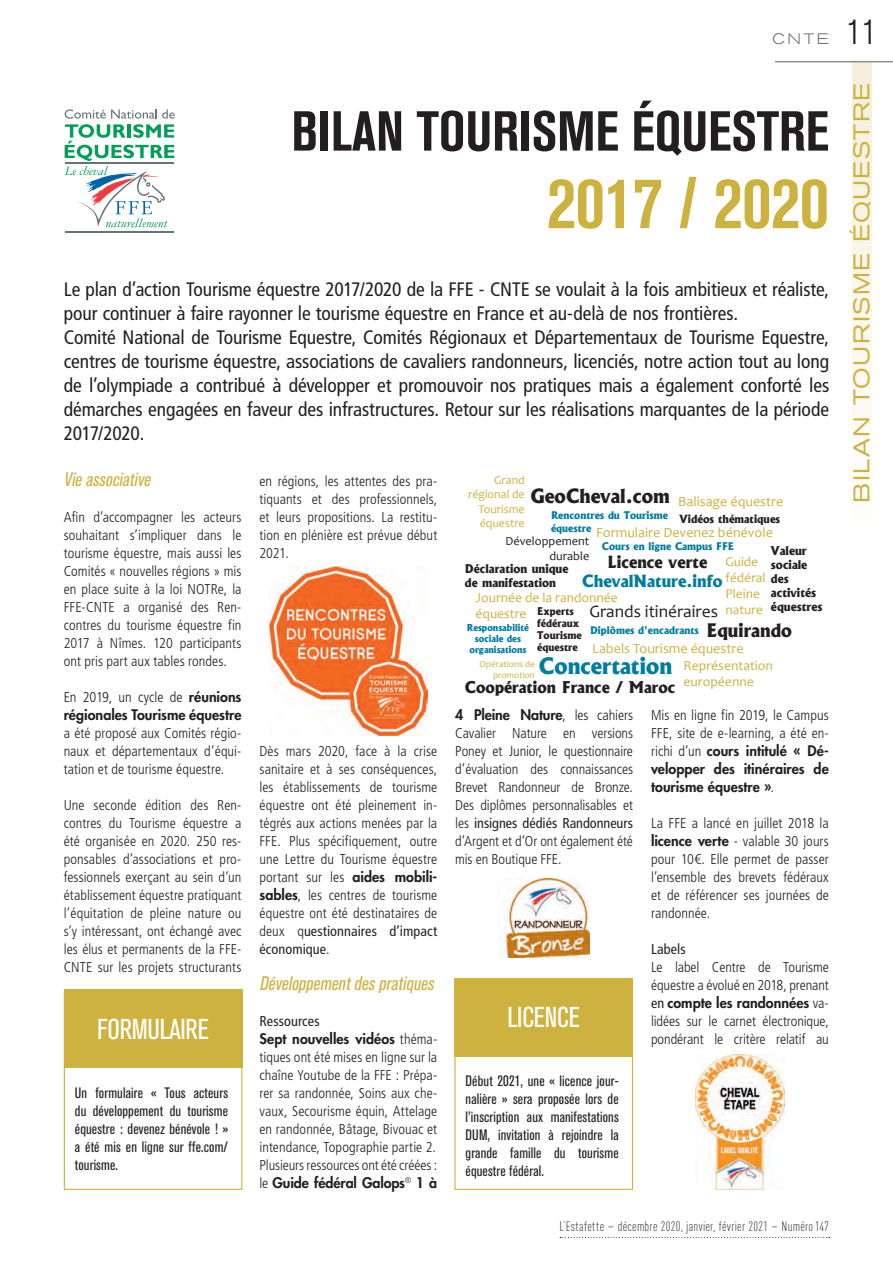
<style>
.page{position:relative;width:893px;height:1263px;background:#fff}
.page>*{position:absolute;margin:0;border:0;box-sizing:border-box;transform-origin:0 0}
.t1{font:72.75px "Akzidenz Grotesk BQ Bd Cnd Alt";color:#cdb23f}
.t2{font:55.65px "Akzidenz Grotesk BQ Bd Cnd Alt";color:#231f20}
.t3{font:300 34.5px "Akzidenz Grotesk BQ";color:#231f20}
.t4{font:condensed 28.5px "Akzidenz Grotesk BQ";letter-spacing:-.01em;color:#fff}
.t5{font:expanded 22.5px "Akzidenz Grotesk BQ";letter-spacing:.065em;color:#cdb23f}
.t6{font:800 21.75px "Albertus";color:#007c9d}
.t7{font:condensed 19.5px/24px "Frutiger LT Std";letter-spacing:-.005em;color:#231f20}
.t8{font:italic condensed 19.5px "Akzidenz Grotesk BQ";color:#cdb23f}
.t9{font:800 18.75px "Albertus";color:#231f20}
.t10{font:800 17.85px "Albertus";color:#231f20}
.t11{font:17.4px "Candara";color:#231f20}
.t12{font:800 16.2px "Albertus";color:#007c9d}
.t13{font:800 16.05px "Albertus";color:#231f20}
.t14{font:800 15.6px "Albertus";color:#231f20}
.t15{font:condensed 15px/18px "Akzidenz Grotesk BQ";letter-spacing:.01em;color:#231f20;text-align:justify}
.t16{font:300 expanded 15px "Akzidenz Grotesk BQ";color:#6c6765}
.t17{font:300 condensed 14.25px/18px "Frutiger LT Std";color:#231f20;text-align:justify}
.t18{font:800 14.25px/18px "Futura Std";color:#231f20;text-align:justify}
.t19{font:condensed 14.25px "Frutiger LT Std";letter-spacing:.005em;color:#231f20}
.t20{font:14.1px "Candara";color:#cdb23f}
.t21{font:13.65px/16.4px "Candara";color:#cdb23f}
.t22{font:300 13.5px "DIN Cond";letter-spacing:.025em;color:#231f20}
.t23{font:13.35px/16px "Candara";color:#cdb23f}
.t24{font:12.3px/14.9px "Candara";color:#231f20;text-align:right}
.t25{font:12px/14.4px "Candara";color:#cdb23f;text-align:right}
.t26{font:800 11.7px/14px "Albertus";color:#231f20}
.t27{font:800 11.55px/14px "Albertus";color:#231f20}
.t28{font:800 10.8px "Albertus";color:#231f20}
.t29{font:800 10.2px "Albertus";color:#007c9d}
.t30{font:800 10.2px/12.3px "Albertus";color:#231f20}
.t31{font:9.3px/11.1px "Candara";color:#cdb23f;text-align:right}
.t32{font:800 9.15px/10.9px "Albertus";color:#007c9d;text-align:center}
.s1{font-family:"Futura Std";font-weight:800;font-stretch:normal}
.s2{font-weight:400}
.s3{font-family:"Frutiger LT Std";font-weight:300;font-stretch:condensed}
.s4{font-family:"Frutiger LT Std";font-weight:400;font-stretch:condensed}
.s5{font-size:15px}
</style>
<div class="page">
<div style="left:852px;top:62px;width:19px;height:497px;background:linear-gradient(to bottom,#f5f0dc,#fff)"></div>
<hr style="left:775px;top:61px;width:118px;height:1px;background:#6c6765">
<svg style="left:560px;top:1237px;width:270px;height:1px"></svg>
<div style="left:64px;top:990px;width:178px;height:200px;border:1px solid #cdb23f"></div>
<div style="left:64px;top:990px;width:178px;height:78px;background:#cdb23f"></div>
<div style="left:454px;top:979px;width:179px;height:211px;border:1px solid #cdb23f"></div>
<div style="left:454px;top:978px;width:179px;height:78px;background:#cdb23f"></div>
<hr style="left:66px;top:231px;width:108px;height:1px;background:#687379">
<svg style="left:65px;top:109px;width:110px;height:118px"></svg>
<img style="left:269px;top:567px;width:159px;height:168px">
<img style="left:498px;top:878px;width:91px;height:79px">
<img style="left:696px;top:1054px;width:88px;height:136px">
<p class="t16" style="left:772px;top:30px;width:58px">CNTE</p>
<h2 class="t2" style="left:291px;top:99px;width:539px">BILAN TOURISME ÉQUESTRE</h2>
<h1 class="t1" style="left:547px;top:161px;width:283px">2017 / 2020</h1>
<p class="t7" style="left:64px;top:277px;width:767px">Le plan d’action Tourisme équestre 2017/2020 de la FFE - CNTE se voulait à la fois ambitieux et réaliste, pour continuer à faire rayonner le tourisme équestre en France et au-delà de nos frontières.<br>Comité National de Tourisme Equestre, Comités Régionaux et Départementaux de Tourisme Equestre, centres de tourisme équestre, associations de cavaliers randonneurs, licenciés, notre action tout au long de l’olympiade a contribué à développer et promouvoir nos pratiques mais a également conforté les démarches engagées en faveur des infrastructures. Retour sur les réalisations marquantes de la période 2017/2020.</p>
<h3 class="t8" style="left:64px;top:468px;width:92px">Vieassociative</h3>
<p class="t17" style="left:64px;top:508px;width:179px">Afin d’accompagner les acteurs souhaitant s’impliquer dans le tourisme équestre, mais aussi les Comités « nouvelles régions » mis en place suite à la loi NOTRe, la FFE-CNTE a organisé des Ren&shy;contres du tourisme équestre fin 2017 à Nîmes. 120 participants ont pris part aux tables rondes.</p>
<p class="t17" style="left:64px;top:688px;width:179px">En 2019, un cycle de <span class="s1">réunions</span></p>
<p class="t18" style="left:64px;top:706px;width:179px">régionales Tourisme équestre</p>
<p class="t17" style="left:64px;top:724px;width:179px">a été proposé aux Comités régio&shy;naux et départementaux d’équi&shy;tation et de tourisme équestre.</p>
<p class="t17" style="left:64px;top:796px;width:179px">Une seconde édition des Ren&shy;contres du Tourisme équestre a été organisée en 2020. 250 res&shy;ponsables d’associations et pro&shy;fessionnels exerçant au sein d’un établissement équestre pratiquant l’équitation de pleine nature ou s’y intéressant, ont échangé avec les élus et permanents de la FFE-CNTE sur les projets structurants</p>
<h3 class="t4" style="left:97px;top:1013px;width:113px">FORMULAIRE</h3>
<p class="t15" style="left:75px;top:1083px;width:155px">Un formulaire « Tous acteurs du développement du tourisme équestre : devenez bénévole ! » a été mis en ligne sur ffe.com/ tourisme.</p>
<p class="t17" style="left:259px;top:472px;width:179px">en régions, les attentes des pra&shy;tiquants et des professionnels, et leurs propositions. La restitu&shy;tion en plénière est prévue début 2021.</p>
<p class="t17" style="left:259px;top:742px;width:179px">Dès mars 2020, face à la crise sanitaire et à ses conséquences, les établissements de tourisme équestre ont été pleinement in&shy;tégrés aux actions menées par la FFE. Plus spécifiquement, outre une Lettre du Tourisme équestre portant sur les <span class="s1">aides mobili&shy;sables</span>, les centres de tourisme équestre ont été destinataires de deux q<span class="s2">uestionnaires d’impact économique</span>.</p>
<h3 class="t8" style="left:259px;top:972px;width:180px">Développementdespratiques</h3>
<p class="t19" style="left:259px;top:1013px;width:62px">Ressources</p>
<p class="t18" style="left:259px;top:1030px;width:179px">Sept nouvelles vidéos <span class="s3">théma-</span></p>
<p class="t17" style="left:259px;top:1048px;width:179px">tiques ont été mises en ligne sur la chaîne Youtube de la FFE : Prépa&shy;rer sa randonnée, Soins aux che&shy;vaux, Secourisme équin, Attelage en randonnée, Bâtage, Bivouac et intendance, Topographie partie 2.<br>Plusieurs ressources ont été créées :</p>
<p class="t18" style="left:259px;top:1174px;width:179px"><span class="s3">le</span> Guide fédéral Galops<sup>®</sup> 1 à</p>
<p class="t25" style="left:468px;top:473px;width:58px">Grand régional de<br>Tourisme équestre</p>
<p class="t27" style="left:465px;top:561px;width:105px">Déclaration unique de manifestation</p>
<h3 class="t9" style="left:530px;top:484px;width:141px">GeoCheval.com</h3>
<p class="t20" style="left:678px;top:493px;width:107px">Balisage équestre</p>
<p class="t29" style="left:551px;top:509px;width:118px">Rencontres du Tourisme</p>
<p class="t20" style="left:551px;top:524px;width:223px"><sup>équestre</sup> Formulaire Devenez bénévole</p>
<p class="t28" style="left:680px;top:512px;width:102px">Vidéos thématiques</p>
<p class="t23" style="left:725px;top:553px;width:41px">Guide fédéral<br>Pleine nature</p>
<p class="t24" style="left:505px;top:534px;width:85px">Développement durable</p>
<p class="t29" style="left:602px;top:540px;width:134px">Cours en ligne Campus FFE</p>
<p class="t13" style="left:607px;top:552px;width:101px">Licence verte</p>
<p class="t26" style="left:771px;top:543px;width:53px">Valeur sociale des activités équestres</p>
<p class="t12" style="left:582px;top:570px;width:142px">ChevalNature.info</p>
<p class="t21" style="left:475px;top:589px;width:144px">Journée de la randonnée équestre</p>
<p class="t11" style="left:589px;top:600px;width:130px">Grands itinéraires</p>
<p class="t30" style="left:537px;top:604px;width:46px">Experts fédéraux<br>Tourisme équestre</p>
<p class="t10" style="left:707px;top:619px;width:87px">Equirando</p>
<p class="t32" style="left:467px;top:622px;width:64px">Responsabilité sociale des organisations</p>
<p class="t29" style="left:590px;top:624px;width:110px">Diplômes d'encadrants</p>
<p class="t20" style="left:592px;top:640px;width:153px">Labels Tourisme équestre</p>
<h3 class="t6" style="left:539px;top:652px;width:135px">Concertation</h3>
<p class="t31" style="left:479px;top:658px;width:57px">Opérations de promotion</p>
<p class="t21" style="left:683px;top:657px;width:91px">Représentation européenne</p>
<p class="t14" style="left:465px;top:677px;width:212px">Coopération France / Maroc</p>
<p class="t18" style="left:455px;top:706px;width:179px">4 Pleine Nature<span class="s3">, les cahiers</span></p>
<p class="t17" style="left:455px;top:724px;width:179px">Cavalier Nature en versions Poney et Junior, le questionnaire d’évaluation des connaissances Brevet Randonneur de Bronze.<br>Des diplômes personnalisables et les <span class="s2">insignes dédiés Randonneurs </span>d’Argent et d’Or ont également été mis en Boutique FFE.</p>
<h3 class="t4" style="left:507px;top:1001px;width:74px">LICENCE</h3>
<p class="t15" style="left:466px;top:1072px;width:155px">Début 2021, une « licence jour&shy;nalière » sera proposée lors de l’inscription aux manifestations DUM, invitation à rejoindre la grande famille du tourisme équestre fédéral.</p>
<p class="t17" style="left:651px;top:706px;width:179px">Mis en ligne fin 2019, le Campus<br>FFE, site de e-learning, a été en-</p>
<p class="t18" style="left:651px;top:742px;width:179px"><span class="s3">richi d’un</span> cours intitulé « Dé&shy;velopper des itinéraires de tourisme équestre »<span class="s3">.</span></p>
<p class="t17" style="left:651px;top:814px;width:179px">La FFE a lancé en juillet 2018 la <span class="s1">licence verte</span> - valable 30 jours pour 10€. Elle permet de passer l’ensemble des brevets fédéraux et de référencer ses journées de randonnée.</p>
<p class="t19" style="left:651px;top:941px;width:36px">Labels</p>
<p class="t17" style="left:651px;top:958px;width:179px">Le label Centre de Tourisme équestre a évolué en 2018, prenant</p>
<p class="t18" style="left:651px;top:994px;width:179px"><span class="s4">en</span> compte les randonnées <span class="s3">va-</span></p>
<p class="t17" style="left:651px;top:1012px;width:179px">lidées sur le carnet électronique, pondérant le critère relatif au</p>
<p class="t22" style="left:559px;top:1219px;width:271px">L’Estafette <span class="s5">–</span> décembre 2020, janvier, février 2021 <span class="s5">–</span> Numéro147</p>
<h3 class="t3" style="left:843px;top:12px;width:37px">11</h3>
<h3 class="t5" style="left:848px;top:503px;width:422px;rotate:-90deg">BILAN TOURISME ÉQUESTRE</h3>
</div>
